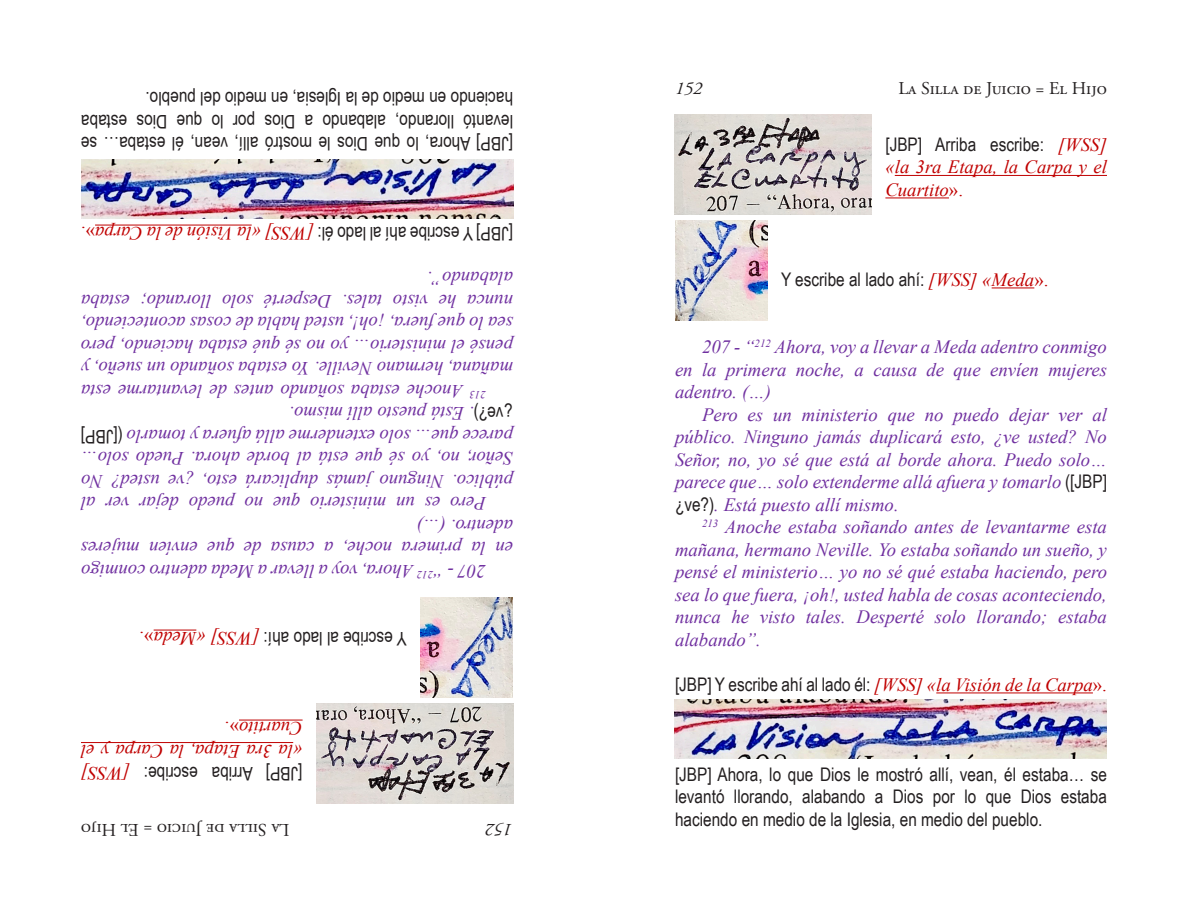
<style>
.page{position:relative;width:1188px;height:918px;background:#fff}
.page>*{position:absolute;margin:0;border:0;box-sizing:border-box;transform-origin:0 0}
.t1{font:italic 18.75px/22.5px "Times New Roman";color:#7030a0;text-align:justify}
.t2{font:18.75px/22.5px "Arial Narrow";color:#231f20;text-align:justify}
.t3{font:italic 18.75px/22.5px "Times New Roman";color:#c00000}
.t4{font:18px "Adobe Garamond Pro";color:#231f20}
.t5{font:italic 18px "Adobe Garamond Pro";color:#231f20}
.s1{font-family:"Times New Roman";font-style:italic;color:#c00000}
.s2{font-style:normal}
.s3{font-family:"Times New Roman";color:#c00000}
.s4{font-family:"Arial Narrow";font-style:normal;color:#231f20}
</style>
<div class="page">
<hr style="left:81px;top:742px;width:212px;height:1px;background:#c00000">
<hr style="left:239px;top:720px;width:64px;height:1px;background:#c00000">
<hr style="left:154px;top:630px;width:42px;height:1px;background:#c00000">
<hr style="left:95px;top:225px;width:157px;height:1px;background:#c00000">
<img style="left:316px;top:703px;width:197px;height:100px">
<img style="left:420px;top:598px;width:92px;height:100px">
<img style="left:81px;top:160px;width:432px;height:59px">
<hr style="left:895px;top:175px;width:212px;height:1px;background:#c00000">
<hr style="left:885px;top:198px;width:64px;height:1px;background:#c00000">
<hr style="left:992px;top:288px;width:42px;height:1px;background:#c00000">
<hr style="left:936px;top:693px;width:157px;height:1px;background:#c00000">
<img style="left:675px;top:115px;width:197px;height:100px">
<img style="left:676px;top:220px;width:92px;height:100px">
<img style="left:675px;top:699px;width:432px;height:59px">
<p class="t2" style="left:513px;top:156px;width:433px;rotate:-180deg">[JBP] Ahora, lo que Dios le mostró allí, vean, él estaba… se levantó llorando, alabando a Dios por lo que Dios estaba haciendo en medio de la Iglesia, en medio del pueblo.</p>
<p class="t5" style="left:675px;top:78px;width:28px">152</p>
<p class="t4" style="left:898px;top:78px;width:210px">La Silla de Juicio = El Hijo</p>
<p class="t2" style="left:885px;top:132px;width:223px">[JBP] Arriba escribe: <span class="s1">[WSS]</span></p>
<p class="t3" style="left:885px;top:155px;width:223px">«la 3ra Etapa, la Carpa y el<br>Cuartito<span class="s2">».</span></p>
<p class="t2" style="left:513px;top:246px;width:433px;rotate:-180deg">[JBP] Y escribe ahí al lado él: <span class="s1">[WSS] «la Visión de la Carpa</span><span class="s3">».</span></p>
<p class="t1" style="left:513px;top:403px;width:434px;text-indent:27px;rotate:-180deg"><sup>213</sup> Anoche estaba soñando antes de levantarme esta mañana, hermano Neville. Yo estaba soñando un sueño, y pensé el ministerio… yo no sé qué estaba haciendo, pero sea lo que fuera, ¡oh!, usted habla de cosas aconteciendo, nunca he visto tales. Desperté solo llorando; estaba alabando”.</p>
<p class="t1" style="left:513px;top:515px;width:434px;text-indent:27px;rotate:-180deg">Pero es un ministerio que no puedo dejar ver al público. Ninguno jamás duplicará esto, ¿ve usted? No Señor, no, yo sé que está al borde ahora. Puedo solo… parece que… solo extenderme allá afuera y tomarlo <span class="s4">([JBP] ¿ve?)</span>. Está puesto allí mismo.</p>
<p class="t1" style="left:513px;top:583px;width:434px;text-indent:27px;rotate:-180deg">207 - “<sup>212</sup> Ahora, voy a llevar a Meda adentro conmigo en la primera noche, a causa de que envíen mujeres adentro. (…)</p>
<p class="t2" style="left:407px;top:651px;width:269px;rotate:-180deg">Y escribe al lado ahí: <span class="s1">[WSS] «Meda</span><span class="s3">».</span></p>
<p class="t3" style="left:303px;top:763px;width:223px;rotate:-180deg">«la 3ra Etapa, la Carpa y el<br>Cuartito<span class="s2">».</span></p>
<p class="t3" style="left:130px;top:785px;width:50px;rotate:-180deg">[WSS]</p>
<p class="t2" style="left:303px;top:786px;width:160px;rotate:-180deg">[JBP] Arriba escribe:</p>
<p class="t4" style="left:290px;top:840px;width:210px;rotate:-180deg">La Silla de Juicio = El Hijo</p>
<p class="t5" style="left:513px;top:840px;width:28px;rotate:-180deg">152</p>
<p class="t2" style="left:781px;top:267px;width:269px">Y escribe al lado ahí: <span class="s1">[WSS] «Meda</span><span class="s3">».</span></p>
<p class="t1" style="left:675px;top:335px;width:434px;text-indent:27px">207 - “<sup>212</sup> Ahora, voy a llevar a Meda adentro conmigo en la primera noche, a causa de que envíen mujeres adentro. (…)</p>
<p class="t1" style="left:675px;top:403px;width:434px;text-indent:27px">Pero es un ministerio que no puedo dejar ver al público. Ninguno jamás duplicará esto, ¿ve usted? No Señor, no, yo sé que está al borde ahora. Puedo solo… parece que… solo extenderme allá afuera y tomarlo <span class="s4">([JBP] ¿ve?)</span>. Está puesto allí mismo.</p>
<p class="t1" style="left:675px;top:515px;width:434px;text-indent:27px"><sup>213</sup> Anoche estaba soñando antes de levantarme esta mañana, hermano Neville. Yo estaba soñando un sueño, y pensé el ministerio… yo no sé qué estaba haciendo, pero sea lo que fuera, ¡oh!, usted habla de cosas aconteciendo, nunca he visto tales. Desperté solo llorando; estaba alabando”.</p>
<p class="t2" style="left:675px;top:672px;width:433px">[JBP] Y escribe ahí al lado él: <span class="s1">[WSS] «la Visión de la Carpa</span><span class="s3">».</span></p>
<p class="t2" style="left:675px;top:762px;width:433px">[JBP] Ahora, lo que Dios le mostró allí, vean, él estaba… se levantó llorando, alabando a Dios por lo que Dios estaba haciendo en medio de la Iglesia, en medio del pueblo.</p>
</div>
